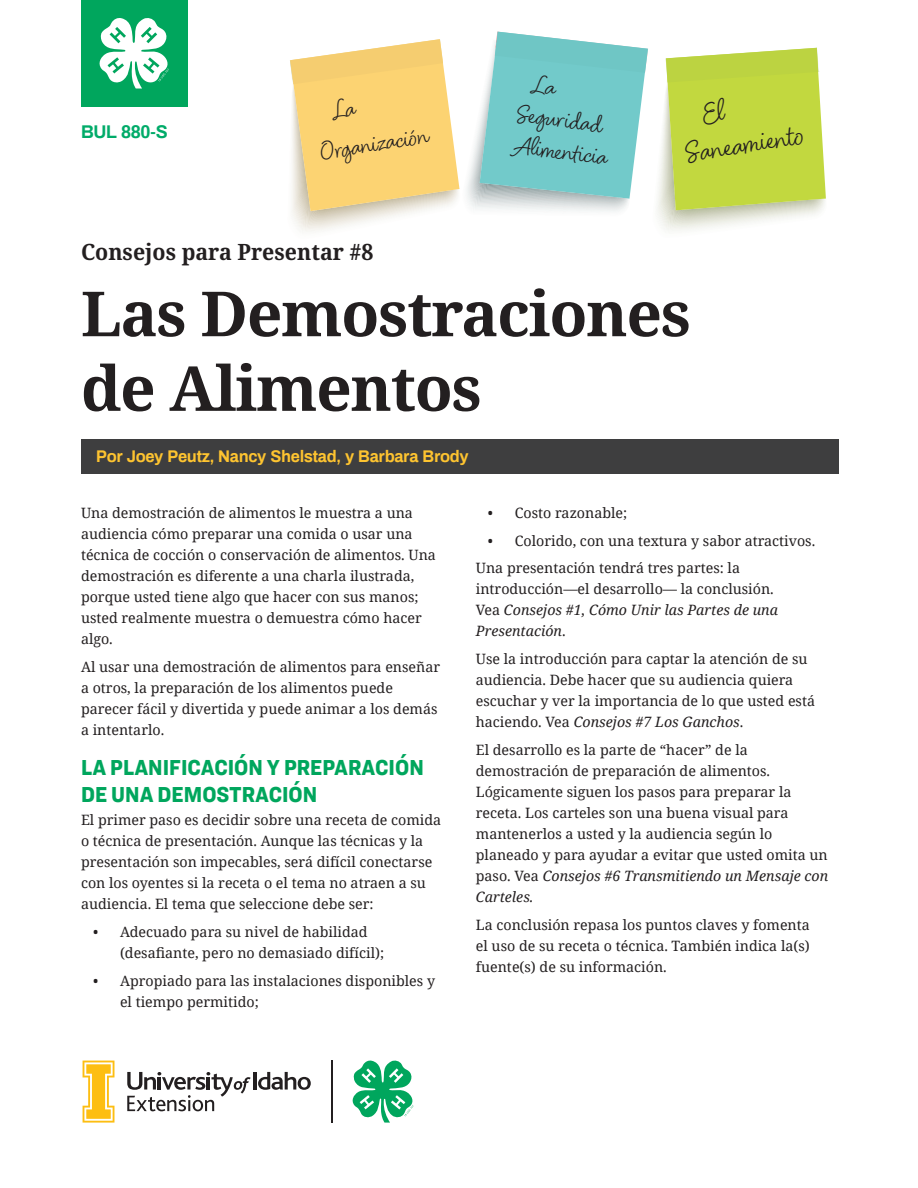
<style>
.page{position:relative;width:918px;height:1188px;background:#fff}
.page>*{position:absolute;margin:0;border:0;box-sizing:border-box;transform-origin:0 0}
.t1{font:700 62.25px/74.6px "Noto Serif";letter-spacing:-.02em;color:#231f20}
.t2{font:30px "Blithe";color:#231f20}
.t3{font:26.1px/31.2px "Blithe";color:#231f20}
.t4{font:900 22.5px/27px "Ringside Narrow";color:#00a65d;scale:.95 1}
.t5{font:700 22.5px "Noto Serif";color:#231f20;scale:.95 1}
.t6{font:700 18px "Archivo";letter-spacing:-.02em;color:#00ab69}
.t7{font:700 16.5px "Archivo";letter-spacing:-.02em;color:#fec430}
.t8{font:14.25px/21px "Noto Serif";color:#231f20}
.t9{font:italic 14.25px/21px "Noto Serif";color:#231f20}
.s1{font-style:normal}
.s2{font-style:italic}
</style>
<div class="page">
<div style="left:81px;top:0;width:107px;height:106px;background:#00a65d"></div>
<svg style="left:99px;top:18px;width:70px;height:71px"></svg>
<hr style="left:331px;top:1061px;width:1px;height:62px;background:#231f20">
<svg style="left:83px;top:1061px;width:31px;height:62px"></svg>
<hr style="left:253px;top:1072px;width:4px;height:18px;background:#231f20">
<svg style="left:258px;top:1072px;width:53px;height:18px"></svg>
<svg style="left:127px;top:1072px;width:124px;height:39px"></svg>
<svg style="left:352px;top:1060px;width:62px;height:63px"></svg>
<div style="left:81px;top:439px;width:758px;height:35px;background:#3e3e3f"></div>
<svg style="left:290px;top:32px;width:536px;height:200px"></svg>
<p class="t6" style="left:81px;top:119px;width:88px">BUL 880-S</p>
<h3 class="t3" style="left:318px;top:137px;width:111px;rotate:-9deg">Organización</h3>
<h3 class="t5" style="left:81px;top:236px;width:309px">Consejos para Presentar #8</h3>
<h3 class="t3" style="left:520px;top:98px;width:99px;rotate:8deg">Segu ridad<br>Alime nti cia</h3>
<h2 class="t2" style="left:683px;top:134px;width:121px;rotate:-9deg">Saneamiento</h2>
<h1 class="t1" style="left:81px;top:278px;width:612px">Las Demostraciones de Alimentos</h1>
<p class="t7" style="left:96px;top:445px;width:374px">Por Joey Peutz, Nancy Shelstad, y Barbara Brody</p>
<p class="t8" style="left:81px;top:502px;width:356px">Una demostración de alimentos le muestra a una audiencia cómo preparar una comida o usar una técnica de cocción o conservación de alimentos. Una demostración es diferente a una charla ilustrada, porque usted tiene algo que hacer con sus manos; usted realmente muestra o demuestra cómo hacer algo.</p>
<p class="t8" style="left:81px;top:655px;width:361px">Al usar una demostración de alimentos para enseñar a otros, la preparación de los alimentos puede parecer fácil y divertida y puede animar a los demás a intentarlo.</p>
<h3 class="t4" style="left:81px;top:753px;width:362px">LA PLANIFICACIÓN Y PREPARACIÓN<br>DE UNA DEMOSTRACIÓN</h3>
<p class="t8" style="left:81px;top:809px;width:362px">El primer paso es decidir sobre una receta de comida o técnica de presentación. Aunque las técnicas y la presentación son impecables, será difícil conectarse con los oyentes si la receta o el tema no atraen a su audiencia. El tema que seleccione debe ser:</p>
<p class="t8" style="left:120px;top:921px;width:266px;text-indent:-27px">• Adecuado para su nivel de habilidad (desafiante, pero no demasiado difícil);</p>
<p class="t8" style="left:120px;top:969px;width:317px;text-indent:-27px">• Apropiado para las instalaciones disponibles y el tiempo permitido;</p>
<p class="t8" style="left:488px;top:502px;width:141px">• Costo razonable;</p>
<p class="t8" style="left:476px;top:526px;width:341px;line-height:27.8px;text-indent:12px">• Colorido, con una textura y sabor atractivos.<br>Una presentación tendrá tres partes: la</p>
<p class="t9" style="left:476px;top:578px;width:304px"><span class="s1">introducción—el desarrollo— la conclusión.<br>Vea</span> Consejos #1, Cómo Unir las Partes de una<br>Presentación<span class="s1">.</span></p>
<p class="t8" style="left:476px;top:648px;width:341px">Use la introducción para captar la atención de su audiencia. Debe hacer que su audiencia quiera escuchar y ver la importancia de lo que usted está haciendo. Vea <span class="s2">Consejos #7 Los Ganchos</span>.</p>
<p class="t8" style="left:476px;top:739px;width:354px">El desarrollo es la parte de “hacer” de la demostración de preparación de alimentos.<br>Lógicamente siguen los pasos para preparar la receta. Los carteles son una buena visual para mantenerlos a usted y la audiencia según lo planeado y para ayudar a evitar que usted omita un paso. Vea <span class="s2">Consejos #6 Transmitiendo un Mensaje con Carteles.</span></p>
<p class="t8" style="left:476px;top:913px;width:336px;text-align:justify">La conclusión repasa los puntos claves y fomenta el uso de su receta o técnica. También indica la(s) fuente(s) de su información.</p>
</div>
